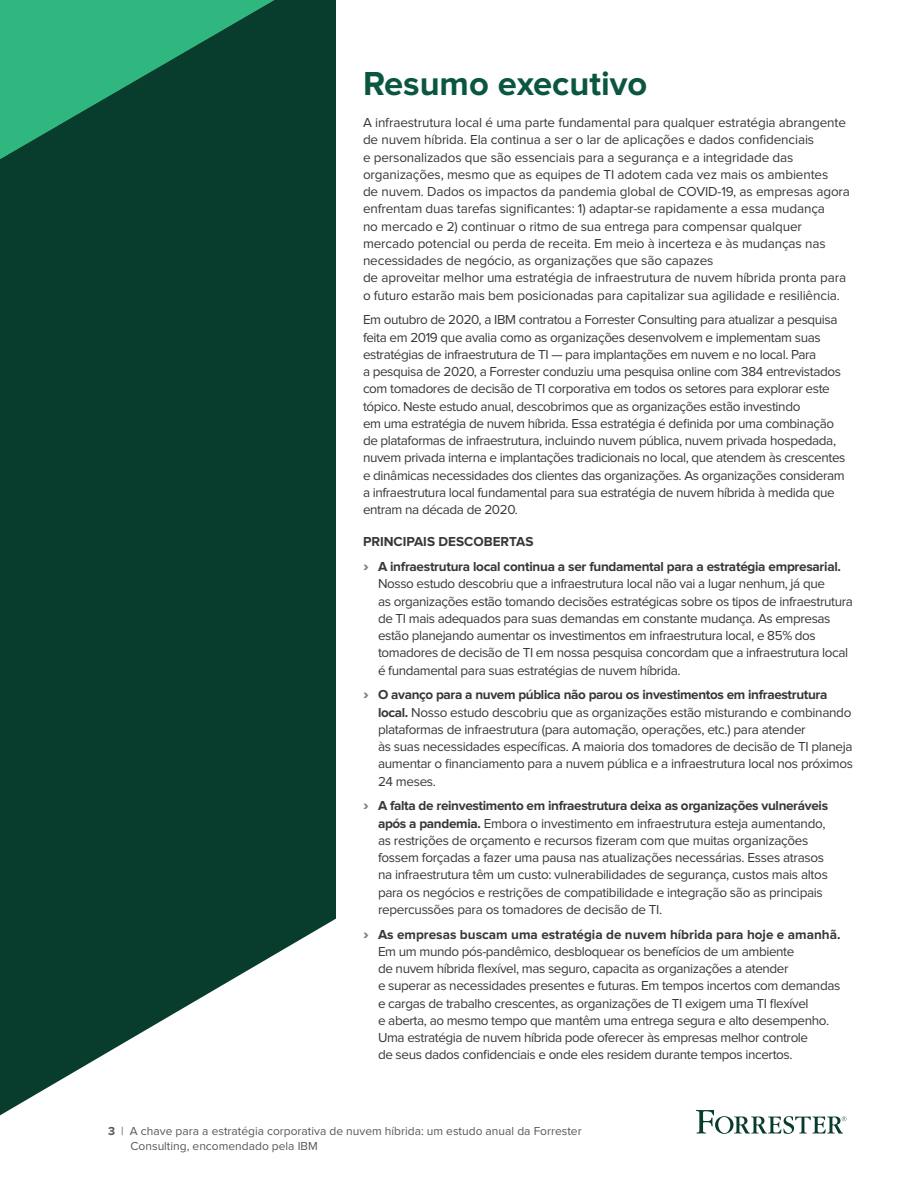
<style>
.page{position:relative;width:918px;height:1188px;background:#fff}
.page>*{position:absolute;margin:0;border:0;box-sizing:border-box;transform-origin:0 0}
.Heading_1{font:700 34.5px "Proxima Nova";color:#0b5640}
.BulletText{font:13.5px/17.2px "Proxima Nova";letter-spacing:-.03em;color:#383839}
.BulletText-2{font:13.5px/17.2px "Proxima Nova";letter-spacing:-.01em;color:#383839}
.Heading_3{font:700 13.5px "Proxima Nova";color:#383839}
.t1{font:12px/15px "Proxima Nova";color:#57585a}
.s1{font-weight:900;font-size:15px;color:#808285}
.s2{font-weight:700}
</style>
<div class="page">
<svg style="left:0;top:0;width:336px;height:1115px;background:#204f40"></svg>
<svg style="left:0;top:0;width:274px;height:159px;background:#1c7956"></svg>
<svg style="left:696px;top:1110px;width:150px;height:24px"></svg>
<h2 class="Heading_1" style="left:363px;top:67px;width:286px">Resumo executivo</h2>
<p class="BulletText-2" style="left:363px;top:114px;width:489px">A infraestrutura local é uma parte fundamental para qualquer estratégia abrangente de nuvem híbrida. Ela continua a ser o lar de aplicações e dados confidenciais<br>e personalizados que são essenciais para a segurança e a integridade das organizações, mesmo que as equipes de TI adotem cada vez mais os ambientes<br>de nuvem. Dados os impactos da pandemia global de COVID-19, as empresas agora enfrentam duas tarefas significantes: 1) adaptar-se rapidamente a essa mudança<br>no mercado e 2) continuar o ritmo de sua entrega para compensar qualquer mercado potencial ou perda de receita. Em meio à incerteza e às mudanças nas necessidades de negócio, as organizações que são capazes<br>de aproveitar melhor uma estratégia de infraestrutura de nuvem híbrida pronta para o futuro estarão mais bem posicionadas para capitalizar sua agilidade e resiliência.</p>
<p class="BulletText" style="left:363px;top:312px;width:484px">Em outubro de 2020, a IBM contratou a Forrester Consulting para atualizar a pesquisa feita em 2019 que avalia como as organizações desenvolvem e implementam suas estratégias de infraestrutura de TI — para implantações em nuvem e no local. Para<br>a pesquisa de 2020, a Forrester conduziu uma pesquisa online com 384 entrevistados com tomadores de decisão de TI corporativa em todos os setores para explorar este tópico. Neste estudo anual, descobrimos que as organizações estão investindo<br>em uma estratégia de nuvem híbrida. Essa estratégia é definida por uma combinação de plataformas de infraestrutura, incluindo nuvem pública, nuvem privada hospedada, nuvem privada interna e implantações tradicionais no local, que atendem às crescentes e dinâmicas necessidades dos clientes das organizações. As organizações consideram a infraestrutura local fundamental para sua estratégia de nuvem híbrida à medida que entram na década de 2020.</p>
<h4 class="Heading_3" style="left:363px;top:536px;width:172px">PRINCIPAIS DESCOBERTAS</h4>
<p class="BulletText" style="left:378px;top:558px;width:476px;text-indent:-15px"><span class="s1">›</span> <span class="s2">A infraestrutura local continua a ser fundamental para a estratégia empresarial.<br></span>Nosso estudo descobriu que a infraestrutura local não vai a lugar nenhum, já que<br>as organizações estão tomando decisões estratégicas sobre os tipos de infraestrutura de TI mais adequados para suas demandas em constante mudança. As empresas estão planejando aumentar os investimentos em infraestrutura local, e 85% dos tomadores de decisão de TI em nossa pesquisa concordam que a infraestrutura local é fundamental para suas estratégias de nuvem híbrida.</p>
<p class="BulletText" style="left:378px;top:687px;width:477px;text-indent:-15px"><span class="s1">›</span> <span class="s2">O avanço para a nuvem pública não parou os investimentos em infraestrutura local.</span> Nosso estudo descobriu que as organizações estão misturando e combinando plataformas de infraestrutura (para automação, operações, etc.) para atender<br>às suas necessidades específicas. A maioria dos tomadores de decisão de TI planeja aumentar o financiamento para a nuvem pública e a infraestrutura local nos próximos 24 meses.</p>
<p class="BulletText" style="left:378px;top:798px;width:452px;text-indent:-15px"><span class="s1">›</span> <span class="s2">A falta de reinvestimento em infraestrutura deixa as organizações vulneráveis após a pandemia.</span> Embora o investimento em infraestrutura esteja aumentando, as restrições de orçamento e recursos fizeram com que muitas organizações fossem forçadas a fazer uma pausa nas atualizações necessárias. Esses atrasos na infraestrutura têm um custo: vulnerabilidades de segurança, custos mais altos para os negócios e restrições de compatibilidade e integração são as principais repercussões para os tomadores de decisão de TI.</p>
<p class="BulletText" style="left:378px;top:926px;width:464px;text-indent:-15px"><span class="s1">›</span> <span class="s2">As empresas buscam uma estratégia de nuvem híbrida para hoje e amanhã.<br></span>Em um mundo pós-pandêmico, desbloquear os benefícios de um ambiente<br>de nuvem híbrida flexível, mas seguro, capacita as organizações a atender<br>e superar as necessidades presentes e futuras. Em tempos incertos com demandas e cargas de trabalho crescentes, as organizações de TI exigem uma TI flexível<br>e aberta, ao mesmo tempo que mantêm uma entrega segura e alto desempenho.<br>Uma estratégia de nuvem híbrida pode oferecer às empresas melhor controle<br>de seus dados confidenciais e onde eles residem durante tempos incertos.</p>
<p class="t1" style="left:130px;top:1124px;width:453px;text-indent:-22px"><span class="s2">3</span> | A chave para a estratégia corporativa de nuvem híbrida: um estudo anual da Forrester<br>Consulting, encomendado pela IBM</p>
</div>
